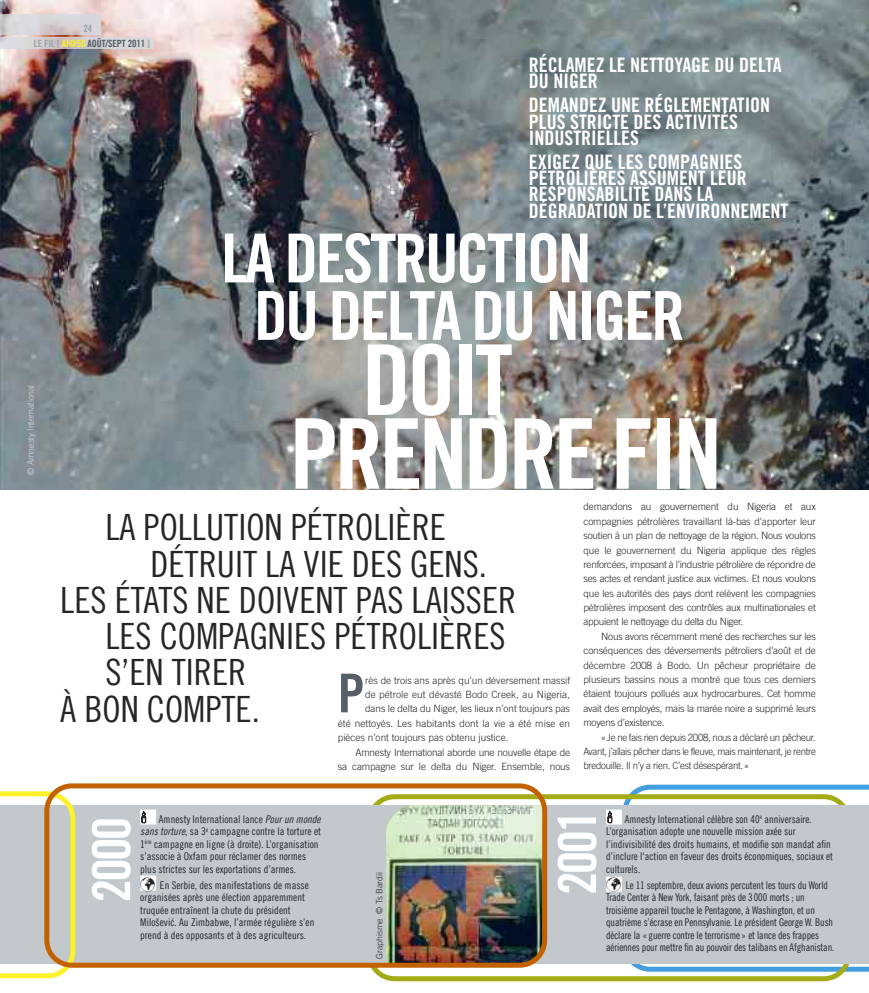
<style>
.page{position:relative;width:869px;height:993px;background:#fff}
.page>*{position:absolute;margin:0;border:0;box-sizing:border-box;transform-origin:0 0}
.t1{font:97.5px/73.8px "Amnesty Trade Gothic Bd Cn 20";letter-spacing:-.04em;color:#fff}
.t2{font:67.5px/57.4px "Amnesty Trade Gothic Bd Cn 20";letter-spacing:-.04em;color:#fff}
.t3{font:53.5px "Amnesty Trade Gothic Bd Cn 20";color:#565f67}
.t4{font:52.5px "Amnesty Trade Gothic Bd Cn 20";letter-spacing:-.05em;color:#fff}
.t5{font:36.25px "Amnesty Trade Gothic Cn 18";color:#272627}
.t6{font:20px/16.2px "Amnesty Trade Gothic Bd Cn 20";color:#fff}
.t7{font:10.62px/12.5px "Amnesty Trade Gothic Cn 18";color:#272627}
.t8{font:10.62px/12.5px "Amnesty Trade Gothic Cn 18";color:#272627;scale:.96 1}
.t9{font:300 10px/14.4px "Amnesty Trade Gothic";letter-spacing:-.015em;color:#272627;text-align:justify}
.t10{font:300 10px/14.4px "Amnesty Trade Gothic";letter-spacing:-.015em;color:#272627;text-align:justify;scale:.96 1}
.t11{font:300 10px "Amnesty Trade Gothic";letter-spacing:.01em;color:#272627}
.t12{font:300 10px "Amnesty Trade Gothic";letter-spacing:.005em;color:#272627}
.t13{font:10px/14.2px "Amnesty Trade Gothic Bd Cn 20";letter-spacing:-.01em;color:#565f67}
.t14{font:300 8.75px "Amnesty Trade Gothic";color:#d4d9de}
.t15{font:300 8.75px "Amnesty Trade Gothic";color:#272627}
.s1{color:#9aa3aa}
.s2{color:#fff12a}
.s3{font-family:"Amnesty Trade Gothic Cn 18 Obl"}
</style>
<div class="page">
<svg style="left:629px;top:784px;width:239px;height:187px"></svg>
<img style="left:0;top:0;width:868px;height:489px">
<svg style="left:367px;top:794px;width:483px;height:186px"></svg>
<div style="left:0;top:805px;width:868px;height:158px;background:#c2c8cc"></div>
<svg style="left:0;top:791px;width:75px;height:187px"></svg>
<div style="left:606px;top:809px;width:15px;height:15px;background:#fff"></div>
<div style="left:606px;top:876px;width:15px;height:15px;background:#fff"></div>
<img style="left:0;top:14px;width:100px;height:20px">
<img style="left:0;top:37px;width:153px;height:12px">
<img style="left:44px;top:783px;width:503px;height:184px">
<svg style="left:142px;top:811px;width:4px;height:11px"></svg>
<p class="t13" style="left:34px;top:21px;width:118px;text-indent:49px"><span class="s1">24<br>LE FIL [</span> <span class="s2">AI@50</span> AOÛT/SEPT 2011 <span class="s1">]</span></p>
<h3 class="t6" style="left:528px;top:56px;width:254px">RÉCLAMEZ LE NETTOYAGE DU DELTA<br>DU NIGER</h3>
<h3 class="t6" style="left:528px;top:97px;width:243px">DEMANDEZ UNE RÉGLEMENTATION<br>PLUS STRICTE DES ACTIVITÉS<br>INDUSTRIELLES</h3>
<h3 class="t6" style="left:528px;top:153px;width:261px">EXIGEZ QUE LES COMPAGNIES<br>PÉTROLIÈRES ASSUMENT LEUR<br>RESPONSABILITÉ DANS LA<br>DÉGRADATION DE L’ENVIRONNEMENT</h3>
<p class="t14" style="left:25px;top:474px;width:92px;rotate:-90deg">© Amnesty International</p>
<h2 class="t2" style="left:254px;top:228px;width:432px;text-indent:-33px">LA DESTRUCTION<br>DU DELTA DU NIGER</h2>
<h1 class="t1" style="left:289px;top:341px;width:434px;text-indent:72px">DOIT<br>PRENDRE FIN</h1>
<h3 class="t5" style="left:105px;top:504px;width:342px">LA POLLUTION PÉTROLIÈRE</h3>
<h3 class="t5" style="left:150px;top:541px;width:338px">DÉTRUIT LA VIE DES GENS.</h3>
<h3 class="t5" style="left:60px;top:577px;width:457px">LES ÉTATS NE DOIVENT PAS LAISSER</h3>
<h3 class="t5" style="left:105px;top:613px;width:401px">LES COMPAGNIES PÉTROLIÈRES</h3>
<h3 class="t5" style="left:105px;top:649px;width:142px">S’EN TIRER</h3>
<h3 class="t5" style="left:60px;top:686px;width:201px">À BON COMPTE.</h3>
<p class="t9" style="left:583px;top:499px;width:234px">demandons au gouvernement du Nigeria et aux compagnies pétrolières travaillant là-bas d'apporter leur soutien à un plan de nettoyage de la région. Nous voulons que le gouvernement du Nigeria applique des règles renforcées, imposant à l’industrie pétrolière de répondre de ses actes et rendant justice aux victimes. Et nous voulons que les autorités des pays dont relèvent les compagnies pétrolières imposent des contrôles aux multinationales et appuient le nettoyage du delta du Niger.</p>
<p class="t9" style="left:583px;top:628px;width:234px;text-indent:18px">Nous avons récemment mené des recherches sur les conséquences des déversements pétroliers d’août et de décembre 2008 à Bodo. Un pêcheur propriétaire de plusieurs bassins nous a montré que tous ces derniers étaient toujours pollués aux hydrocarbures. Cet homme avait des employés, mais la marée noire a supprimé leurs moyens d’existence.</p>
<p class="t10" style="left:583px;top:729px;width:243px;text-indent:18px">«Je ne fais rien depuis 2008, nous a déclaré un pêcheur.<br>Avant, j’allais pêcher dans le fleuve, mais maintenant, je rentre bredouille. Il n’y a rien. C’est désespérant.»</p>
<h3 class="t3" style="left:337px;top:659px;width:28px">P</h3>
<p class="t9" style="left:365px;top:672px;width:206px">rès de trois ans après qu’un déversement massif</p>
<p class="t12" style="left:365px;top:688px;width:206px">de pétrole eut dévasté Bodo Creek, au Nigeria,</p>
<p class="t9" style="left:365px;top:701px;width:206px">dans le delta du Niger, les lieux n’ont toujours pas</p>
<p class="t11" style="left:337px;top:716px;width:234px">été nettoyés. Les habitants dont la vie a été mise en</p>
<p class="t9" style="left:337px;top:730px;width:172px">pièces n’ont toujours pas obtenu justice.</p>
<p class="t9" style="left:355px;top:744px;width:216px">Amnesty International aborde une nouvelle étape de</p>
<p class="t9" style="left:337px;top:758px;width:234px">sa campagne sur le delta du Niger. Ensemble, nous</p>
<h3 class="t4" style="left:79px;top:902px;width:87px;rotate:-90deg">2000</h3>
<p class="t7" style="left:140px;top:812px;width:182px;text-indent:19px">Amnesty International lance <span class="s3">Pour un monde sans torture</span>, sa 3<sup>e</sup> campagne contre la torture et 1<sup>ère</sup> campagne en ligne (à droite). L’organisation s’associe à Oxfam pour réclamer des normes plus strictes sur les exportations d’armes.</p>
<p class="t7" style="left:140px;top:878px;width:176px">✓ En Serbie, des manifestations de masse organisées après une élection apparemment truquée entraînent la chute du président Milošević. Au Zimbabwe, l’armée régulière s’en prend à des opposants et à des agriculteurs.</p>
<p class="t15" style="left:374px;top:958px;width:88px;rotate:-90deg">Graphisme © Ts Bardii</p>
<h3 class="t4" style="left:544px;top:894px;width:87px;rotate:-90deg">2001</h3>
<p class="t7" style="left:606px;top:812px;width:228px;text-indent:19px">Amnesty International célèbre son 40<sup>e</sup> anniversaire.<br>L’organisation adopte une nouvelle mission axée sur l’indivisibilité des droits humains, et modifie son mandat afin d’inclure l'action en faveur des droits économiques, sociaux et culturels.</p>
<p class="t8" style="left:606px;top:878px;width:239px">✓ Le 11 septembre, deux avions percutent les tours du World Trade Center à New York, faisant près de 3000 morts ; un troisième appareil touche le Pentagone, à Washington, et un quatrième s’écrase en Pennsylvanie. Le président George W. Bush déclare la «guerre contre le terrorisme» et lance des frappes aériennes pour mettre fin au pouvoir des talibans en Afghanistan.</p>
</div>
